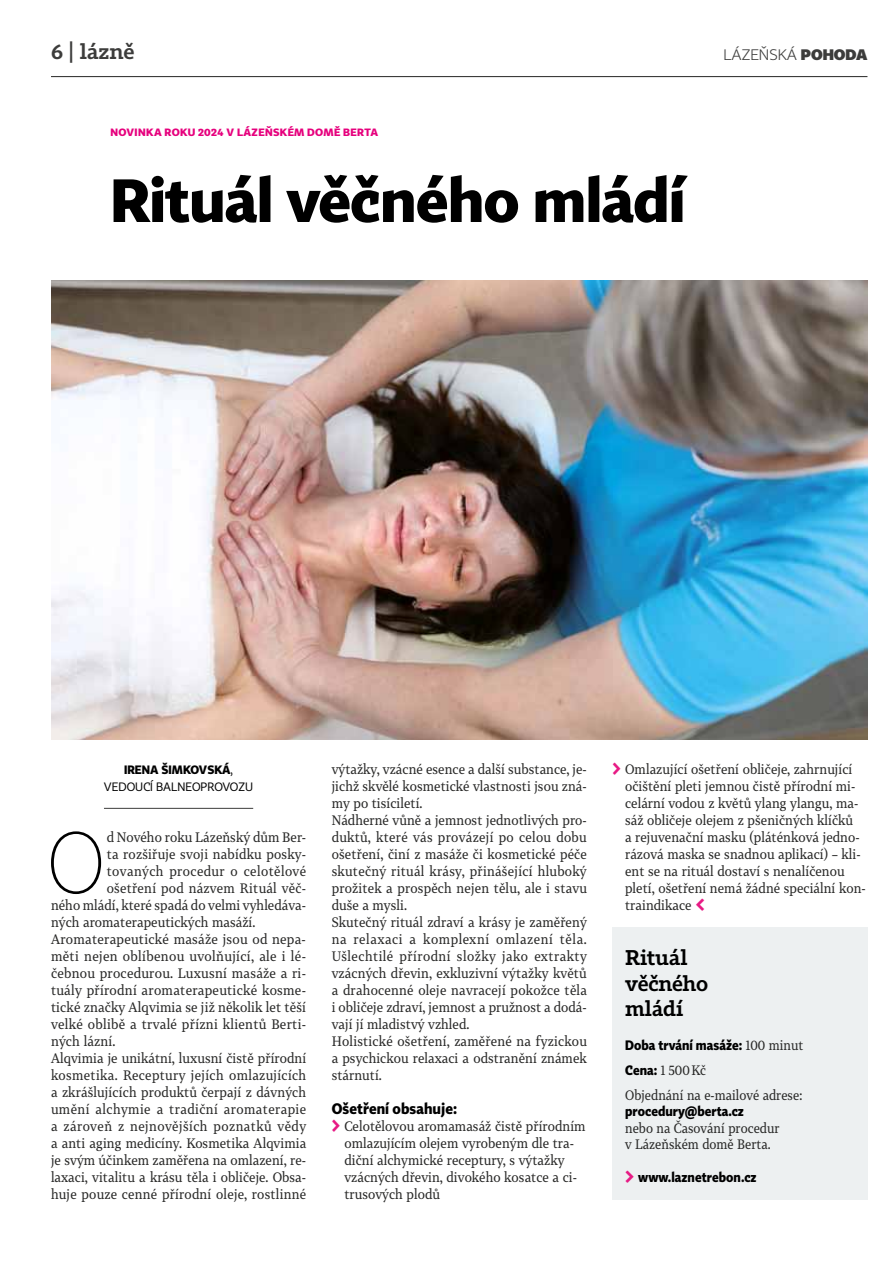
<style>
.page{position:relative;width:893px;height:1263px;background:#fff}
.page>*{position:absolute;margin:0;border:0;box-sizing:border-box;transform-origin:0 0}
.t1{font:100 85.35px "Tabac Slab";color:#000;scale:.9 1}
.t2{font:700 60px "Tabac Sans";color:#000}
.t3{font:300 21px/25.5px "Tabac Slab";letter-spacing:-.01em;color:#000}
.t4{font:300 21px "Tabac Slab";letter-spacing:-.005em;color:#3c3c3b}
.t5{font:700 15px "Tabac Sans";color:#000;scale:.93 1}
.t6{font:300 15px "Tabac Sans";color:#3c3c3b}
.t7{font:13.5px/17px "Tabac G3";letter-spacing:.005em;color:#282827;scale:.93 1}
.t8{font:13.5px "Tabac G3";letter-spacing:.005em;color:#282827;scale:.94 1}
.t9{font:13.5px/25px "Tabac G3";letter-spacing:.005em;color:#282827;scale:.9 1}
.t10{font:13.5px "Tabac G3";letter-spacing:.025em;color:#282827;scale:.94 1}
.t11{font:13.5px "Tabac G3";letter-spacing:.035em;color:#282827;scale:.93 1}
.t12{font:700 13.5px "Tabac Sans";letter-spacing:.005em;color:#000;scale:.9 1}
.t13{font:13.5px "Tabac G3";letter-spacing:.025em;color:#282827;scale:.93 1}
.t14{font:13.5px "Tabac G3";letter-spacing:.03em;color:#282827;scale:.93 1}
.t15{font:12px "Tabac Sans";letter-spacing:.005em;color:#000;scale:.95 1}
.t16{font:700 12px "Tabac Sans";color:#000;scale:.95 1}
.t17{font:700 10.5px "Tabac Sans";letter-spacing:.035em;color:#e6007d}
.s1{font-weight:500}
.s2{font-family:"Tabac G3";font-weight:400;color:#282827}
.s3{font-family:"Tabac Sans";font-weight:700;color:#000}
</style>
<div class="page">
<hr style="left:51px;top:76px;width:816px;height:1px;background:#3c3c3b">
<hr style="left:104px;top:808px;width:149px;height:1px;background:#3c3c3b">
<div style="left:612px;top:927px;width:255px;height:272px;background:#e7eced"></div>
<img style="left:51px;top:281px;width:816px;height:459px">
<h3 class="t4" style="left:51px;top:39px;width:85px">6 | lázně</h3>
<p class="t6" style="left:724px;top:45px;width:145px">LÁZEŇSKÁ <span class="s1">POHODA</span></p>
<p class="t17" style="left:111px;top:126px;width:267px">Novinka roku 2024 v Lázeňském domě Berta</p>
<h2 class="t2" style="left:111px;top:163px;width:577px">Rituál věčného mládí</h2>
<p class="t16" style="left:124px;top:762px;width:8px">IREN</p>
<p class="t16" style="left:150px;top:762px;width:44px">A ŠIMKOVSKÁ</p>
<p class="t15" style="left:231px;top:762px;width:4px">,</p>
<p class="t15" style="left:104px;top:779px;width:87px">VEDOUCÍ BALNEO</p>
<p class="t15" style="left:201px;top:779px;width:55px">PROVOZU</p>
<h1 class="t1" style="left:47px;top:811px;width:65px">O</h1>
<p class="t7" style="left:107px;top:828px;width:216px">d Nového roku Lázeňský dům Ber-</p>
<p class="t7" style="left:107px;top:845px;width:216px">ta rozšiřuje svoji nabídku posky-</p>
<p class="t14" style="left:107px;top:862px;width:216px">tovaných procedur o celotělové</p>
<p class="t7" style="left:107px;top:879px;width:216px">ošetření pod názvem Rituál věč-</p>
<p class="t7" style="left:51px;top:896px;width:276px">ného mládí, které spadá do velmi vyhledáva-</p>
<p class="t7" style="left:51px;top:913px;width:221px">ných aromaterapeutických masáží.</p>
<p class="t8" style="left:51px;top:930px;width:273px">Aromaterapeutické masáže jsou od nepa-</p>
<p class="t10" style="left:51px;top:947px;width:273px">měti nejen oblíbenou uvolňující, ale i lé-</p>
<p class="t8" style="left:51px;top:964px;width:273px">čebnou procedurou. Luxusní masáže a ri-</p>
<p class="t8" style="left:51px;top:981px;width:273px">tuály přírodní aromaterapeutické kosme-</p>
<p class="t8" style="left:51px;top:998px;width:273px">tické značky Alqvimia se již několik let těší</p>
<p class="t10" style="left:51px;top:1015px;width:273px">velké oblibě a trvalé přízni klientů Berti-</p>
<p class="t8" style="left:51px;top:1032px;width:70px">ných lázní.</p>
<p class="t7" style="left:51px;top:1049px;width:276px">Alqvimia je unikátní, luxusní čistě přírodní</p>
<p class="t13" style="left:51px;top:1066px;width:276px">kosmetika. Receptury jejích omlazujících</p>
<p class="t7" style="left:51px;top:1083px;width:276px">a zkrášlujících produktů čerpají z dávných</p>
<p class="t11" style="left:51px;top:1100px;width:276px">umění alchymie a tradiční aromaterapie</p>
<p class="t11" style="left:51px;top:1117px;width:276px">a zároveň z nejnovějších poznatků vědy</p>
<p class="t7" style="left:51px;top:1134px;width:276px">a anti aging medicíny. Kosmetika Alqvimia</p>
<p class="t7" style="left:51px;top:1151px;width:276px">je svým účinkem zaměřena na omlazení, re-</p>
<p class="t7" style="left:51px;top:1168px;width:276px">laxaci, vitalitu a krásu těla i obličeje. Obsa-</p>
<p class="t7" style="left:51px;top:1185px;width:276px">huje pouze cenné přírodní oleje, rostlinné</p>
<p class="t7" style="left:332px;top:760px;width:276px">výtažky, vzácné esence a další substance, je&shy;jichž skvělé kosmetické vlastnosti jsou zná&shy;my po tisíciletí.<br>Nádherné vůně a jemnost jednotlivých pro&shy;duktů, které vás provázejí po celou dobu ošetření, činí z masáže či kosmetické péče skutečný rituál krásy, přinášející hluboký prožitek a prospěch nejen tělu, ale i stavu duše a mysli.<br>Skutečný rituál zdraví a krásy je zaměřený na relaxaci a komplexní omlazení těla.<br>Ušlechtilé přírodní složky jako extrakty vzácných dřevin, exkluzivní výtažky květů a drahocenné oleje navracejí pokožce těla i obličeje zdraví, jemnost a pružnost a dodá&shy;vají jí mladistvý vzhled.<br>Holistické ošetření, zaměřené na fyzickou a psychickou relaxaci a odstranění známek stárnutí.</p>
<p class="t5" style="left:332px;top:1099px;width:136px">Ošetření obsahuje:</p>
<p class="t7" style="left:344px;top:1117px;width:261px">Celotělovou aromamasáž čistě přírodním omlazujícím olejem vyrobeným dle tra&shy;diční alchymické receptury, s výtažky vzácných dřevin, divokého kosatce a ci&shy;trusových plodů</p>
<p class="t7" style="left:625px;top:760px;width:260px">Omlazující ošetření obličeje, zahrnující očištění pleti jemnou čistě přírodní mi&shy;celární vodou z květů ylang ylangu, ma&shy;sáž obličeje olejem z pšeničných klíčků<br>a rejuvenační masku (pláténková jedno&shy;rázová maska se snadnou aplikací) – kli&shy;ent se na rituál dostaví s nenalíčenou pletí, ošetření nemá žádné speciální kon&shy;traindikace</p>
<h3 class="t3" style="left:625px;top:945px;width:85px">Rituál věčného mládí</h3>
<p class="t12" style="left:625px;top:1036px;width:200px">Doba trvání masáže: <span class="s2">100 minut</span></p>
<p class="t9" style="left:625px;top:1057px;width:198px"><span class="s3">Cena:</span> 1 500Kč<br>Objednání na e-mailové adrese:</p>
<p class="t12" style="left:625px;top:1103px;width:134px">procedury@berta.cz</p>
<p class="t9" style="left:625px;top:1119px;width:173px;line-height:16.5px">nebo na Časování procedur v Lázeňském domě Berta.</p>
<p class="t12" style="left:638px;top:1169px;width:133px">www.laznetrebon.cz</p>
</div>
